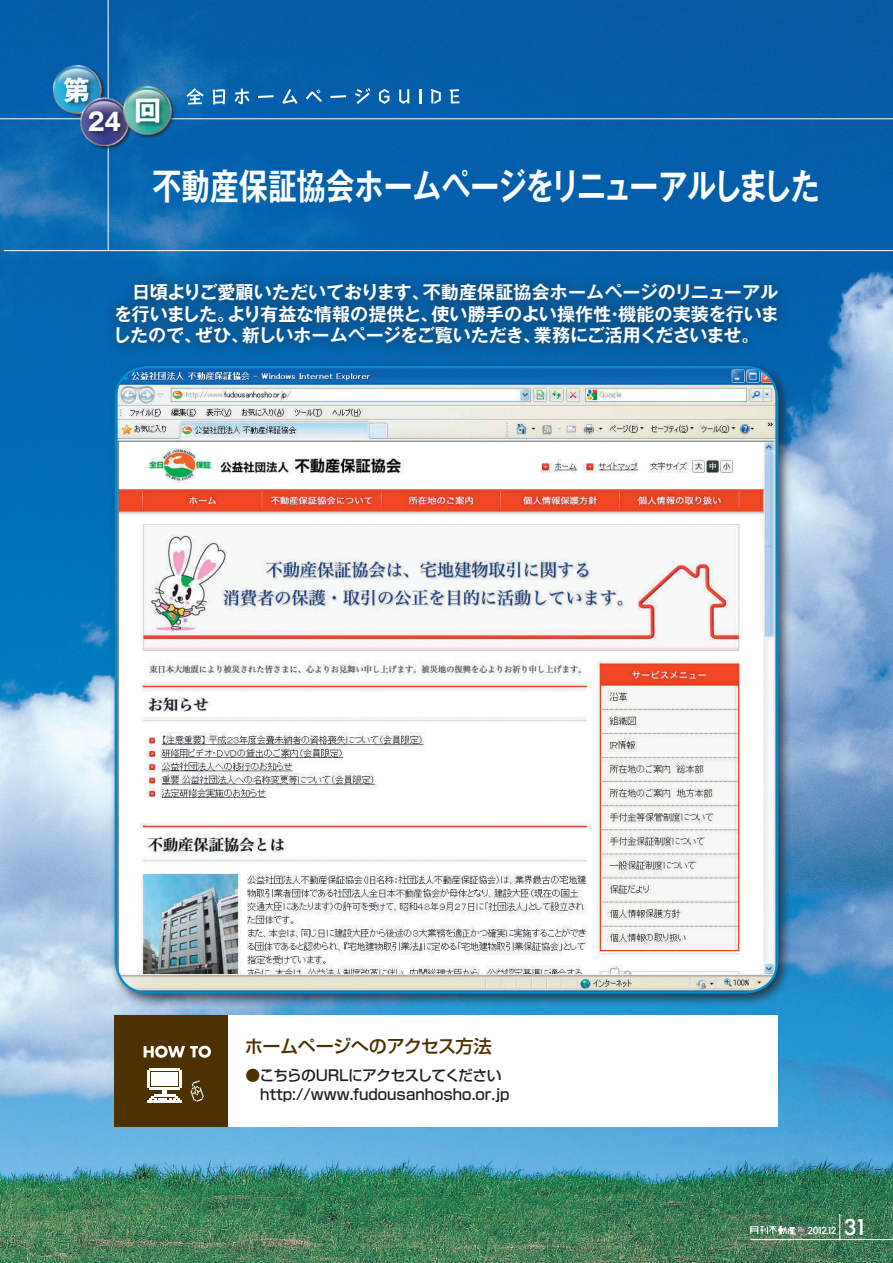
<style>
.page{position:relative;width:893px;height:1263px;background:#fff}
.page>*{position:absolute;margin:0;border:0;box-sizing:border-box;transform-origin:0 0}
.t1{font:700 36.15px "Gothic MB101 Pro De";color:#fff;scale:.8 1}
.t2{font:700 24.45px "Gothic MB101 Pro";color:#fff;scale:.9 1}
.t3{font:700 18px/21.8px "Gothic MB101 Pro De";letter-spacing:-.005em;color:#fff;text-align:justify}
.t4{font:500 18px "Shin Go Pro";letter-spacing:-.02em;color:#4e3100}
.t5{font:500 14.85px/19.2px "Shin Go Pro";color:#231f20}
.t6{font:500 9.6px "Futura";letter-spacing:-.165em;color:#fff}
.s1{font-weight:700;color:#4e3100}
.s2{font-size:21.3px}
</style>
<div class="page">
<img style="left:0;top:0;width:893px;height:1263px">
<svg style="left:186px;top:88px;width:18px;height:17px"></svg>
<svg style="left:213px;top:89px;width:12px;height:16px"></svg>
<svg style="left:234px;top:89px;width:16px;height:15px"></svg>
<svg style="left:258px;top:95px;width:16px;height:3px"></svg>
<svg style="left:282px;top:89px;width:16px;height:15px"></svg>
<svg style="left:306px;top:89px;width:16px;height:13px"></svg>
<svg style="left:330px;top:95px;width:16px;height:3px"></svg>
<svg style="left:355px;top:88px;width:15px;height:16px"></svg>
<svg style="left:379px;top:89px;width:10px;height:15px"></svg>
<svg style="left:399px;top:89px;width:10px;height:15px"></svg>
<svg style="left:419px;top:89px;width:2px;height:14px"></svg>
<svg style="left:431px;top:89px;width:10px;height:15px"></svg>
<svg style="left:450px;top:89px;width:9px;height:14px"></svg>
<hr style="left:0;top:118px;width:893px;height:1px;background:#fff">
<hr style="left:4px;top:250px;width:889px;height:1px;background:#fff">
<hr style="left:108px;top:0;width:1px;height:251px;background:#fff">
<div style="left:54px;top:65px;width:121px;height:84px;background:#231f20;opacity:.75"></div>
<img style="left:54px;top:65px;width:120px;height:80px">
<div style="left:101px;top:268px;width:687px;height:88px;background:#231f20;opacity:.75"></div>
<div style="left:109px;top:360px;width:682px;height:647px;background:#231f20;opacity:.75"></div>
<img style="left:116px;top:367px;width:661px;height:625px">
<div style="left:86px;top:109px;width:40px;height:29px;background:#231f20;opacity:.6"></div>
<div style="left:115px;top:1015px;width:663px;height:112px;background:#fff"></div>
<div style="left:115px;top:1015px;width:113px;height:112px;background:#4e3100"></div>
<svg style="left:190px;top:1080px;width:14px;height:22px"></svg>
<svg style="left:148px;top:1068px;width:34px;height:35px"></svg>
<svg style="left:144px;top:1046px;width:67px;height:12px"></svg>
<hr style="left:750px;top:1239px;width:143px;height:1px;background:#fff">
<svg style="left:840px;top:1214px;width:1px;height:25px"></svg>
<svg style="left:750px;top:1226px;width:55px;height:8px"></svg>
<h2 class="t2" style="left:88px;top:102px;width:39px">24</h2>
<h1 class="t1" style="left:152px;top:156px;width:835px">不動産保証協会ホームページをリニューアルしました</h1>
<p class="t3" style="left:113px;top:279px;width:668px">　日頃よりご愛顧いただいております、不動産保証協会ホームページのリニューアルを行いました。より有益な情報の提供と、使い勝手のよい操作性・機能の実装を行いましたので、ぜひ、新しいホームページをご覧いただき、業務にご活用くださいませ。</p>
<p class="t4" style="left:245px;top:1031px;width:248px">ホームページへのアクセス方法</p>
<p class="t5" style="left:245px;top:1064px;width:266px"><span class="s1">●</span>こちらのＵＲＬにアクセスしてください　http://www.fudousanhosho.or.jp</p>
<p class="t6" style="left:807px;top:1223px;width:62px">2012.12 <span class="s2">31</span></p>
</div>
